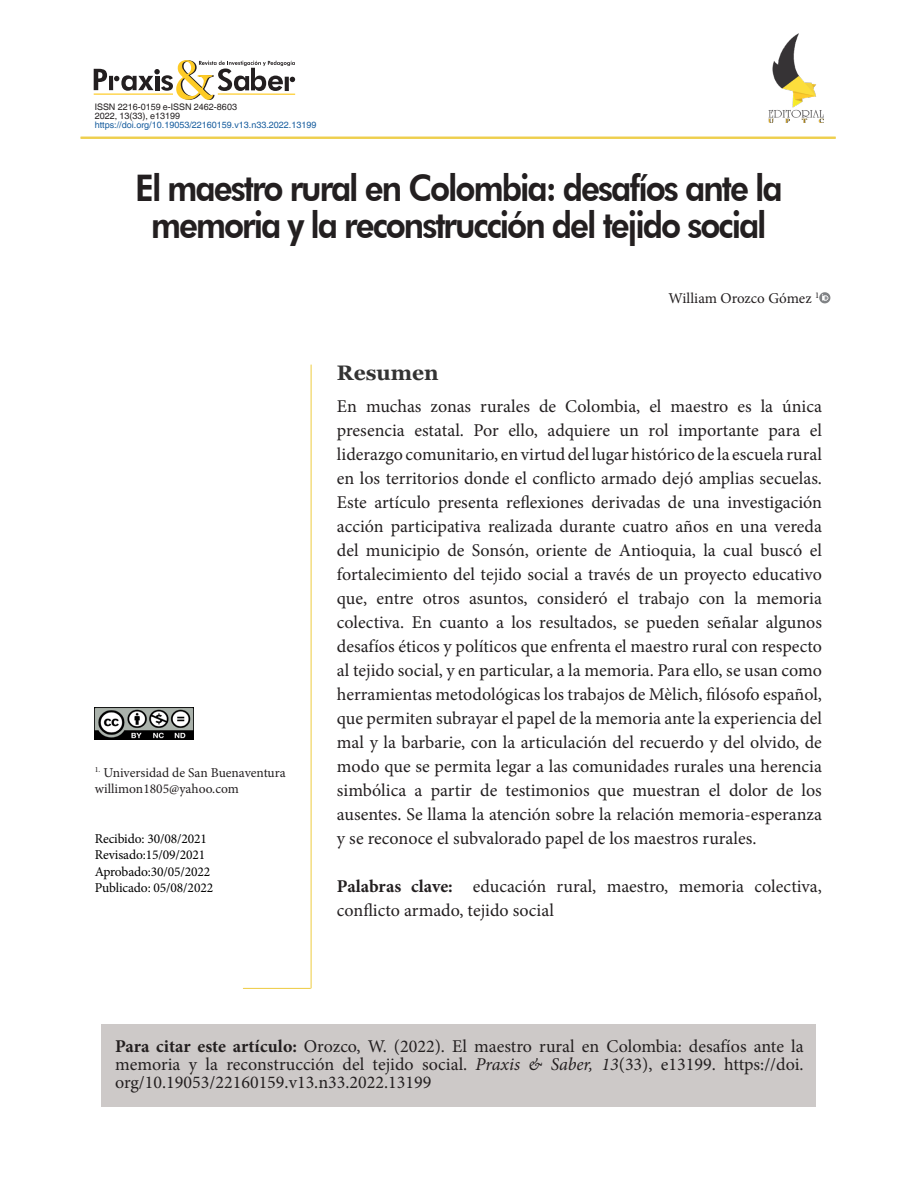
<style>
.page{position:relative;width:918px;height:1188px;background:#fff}
.page>*{position:absolute;margin:0;border:0;box-sizing:border-box;transform-origin:0 0}
.t1{font:800 36.6px/37.5px "Futura BT";letter-spacing:-.06em;color:#231f20;text-align:center;scale:.9 1}
.Título_primer_nivel{font:700 21px "Georgia";color:#333}
.t2{font:18px/24px "Minion Pro";color:#231f20;text-align:justify}
.t3{font:15px "Minion Pro";color:#231f20}
.t4{font:13.5px "Minion Pro";letter-spacing:-.01em;color:#000}
.t5{font:13.5px "Minion Pro";color:#231f20}
.t6{font:9px "Helvetica World";color:#175d9e}
.t7{font:9px "Helvetica World";color:#231f20}
.s1{font-weight:700}
.s2{font-style:italic}
</style>
<div class="page">
<div style="left:101px;top:1024px;width:714px;height:83px;background:#cdc9c8"></div>
<hr style="left:81px;top:137px;width:755px;height:1px;background:#eecc40">
<hr style="left:81px;top:138px;width:755px;height:1px;background:#eecc40">
<svg style="left:819px;top:292px;width:11px;height:11px"></svg>
<img style="left:769px;top:34px;width:54px;height:89px">
<img style="left:94px;top:708px;width:99px;height:32px">
<hr style="left:311px;top:365px;width:1px;height:623px;background:#eecc40">
<hr style="left:243px;top:988px;width:67px;height:1px;background:#eeca3f">
<svg style="left:94px;top:60px;width:201px;height:40px"></svg>
<hr style="left:218px;top:93px;width:77px;height:2px;background:#fecb26">
<hr style="left:94px;top:94px;width:79px;height:1px;background:#fecb26">
<p class="t7" style="left:95px;top:102px;width:144px">ISSN 2216-0159 e-ISSN 2462-8603</p>
<p class="t7" style="left:95px;top:111px;width:87px">2022, 13(33), e13199</p>
<p class="t6" style="left:95px;top:120px;width:223px">https://doi.org/10.19053/22160159.v13.n33.2022.13199</p>
<p class="t1" style="left:135px;top:169px;width:721px">El maestro rural en Colombia: desafíos ante la memoria y la reconstrucción del tejido social</p>
<p class="t5" style="left:95px;top:763px;width:193px"><sup>1.</sup> Universidad de San Buenaventura</p>
<p class="t5" style="left:95px;top:780px;width:146px">willimon1805@yahoo.com</p>
<p class="t4" style="left:95px;top:829px;width:114px">Recibido: 30/08/2021</p>
<p class="t4" style="left:95px;top:846px;width:112px">Revisado:15/09/2021</p>
<p class="t4" style="left:95px;top:862px;width:117px">Aprobado:30/05/2022</p>
<p class="t4" style="left:95px;top:879px;width:120px">Publicado: 05/08/2022</p>
<p class="t3" style="left:669px;top:289px;width:152px">William Orozco Gómez <sup>1</sup></p>
<p class="Título_primer_nivel" style="left:337px;top:359px;width:103px">Resumen</p>
<p class="t2" style="left:337px;top:395px;width:487px">En muchas zonas rurales de Colombia, el maestro es la única presencia estatal. Por ello, adquiere un rol importante para el liderazgo comunitario, en virtud del lugar histórico de la escuela rural en los territorios donde el conflicto armado dejó amplias secuelas.<br>Este artículo presenta reflexiones derivadas de una investigación acción participativa realizada durante cuatro años en una vereda del municipio de Sonsón, oriente de Antioquia, la cual buscó el fortalecimiento del tejido social a través de un proyecto educativo que, entre otros asuntos, consideró el trabajo con la memoria colectiva. En cuanto a los resultados, se pueden señalar algunos desafíos éticos y políticos que enfrenta el maestro rural con respecto al tejido social, y en particular, a la memoria. Para ello, se usan como herramientas metodológicas los trabajos de Mèlich, filósofo español, que permiten subrayar el papel de la memoria ante la experiencia del mal y la barbarie, con la articulación del recuerdo y del olvido, de modo que se permita legar a las comunidades rurales una herencia simbólica a partir de testimonios que muestran el dolor de los ausentes. Se llama la atención sobre la relación memoria-esperanza y se reconoce el subvalorado papel de los maestros rurales.</p>
<p class="t2" style="left:337px;top:875px;width:487px"><span class="s1">Palabras clave:</span> educación rural, maestro, memoria colectiva, conflicto armado, tejido social</p>
<p class="t2" style="left:115px;top:1037px;width:690px;line-height:18px"><span class="s1">Para citar este artículo:</span> Orozco, W. (2022). El maestro rural en Colombia: desafíos ante la memoria y la reconstrucción del tejido social. <span class="s2">Praxis &amp; Saber, 13</span>(33), e13199. https://doi. org/10.19053/22160159.v13.n33.2022.13199</p>
</div>
